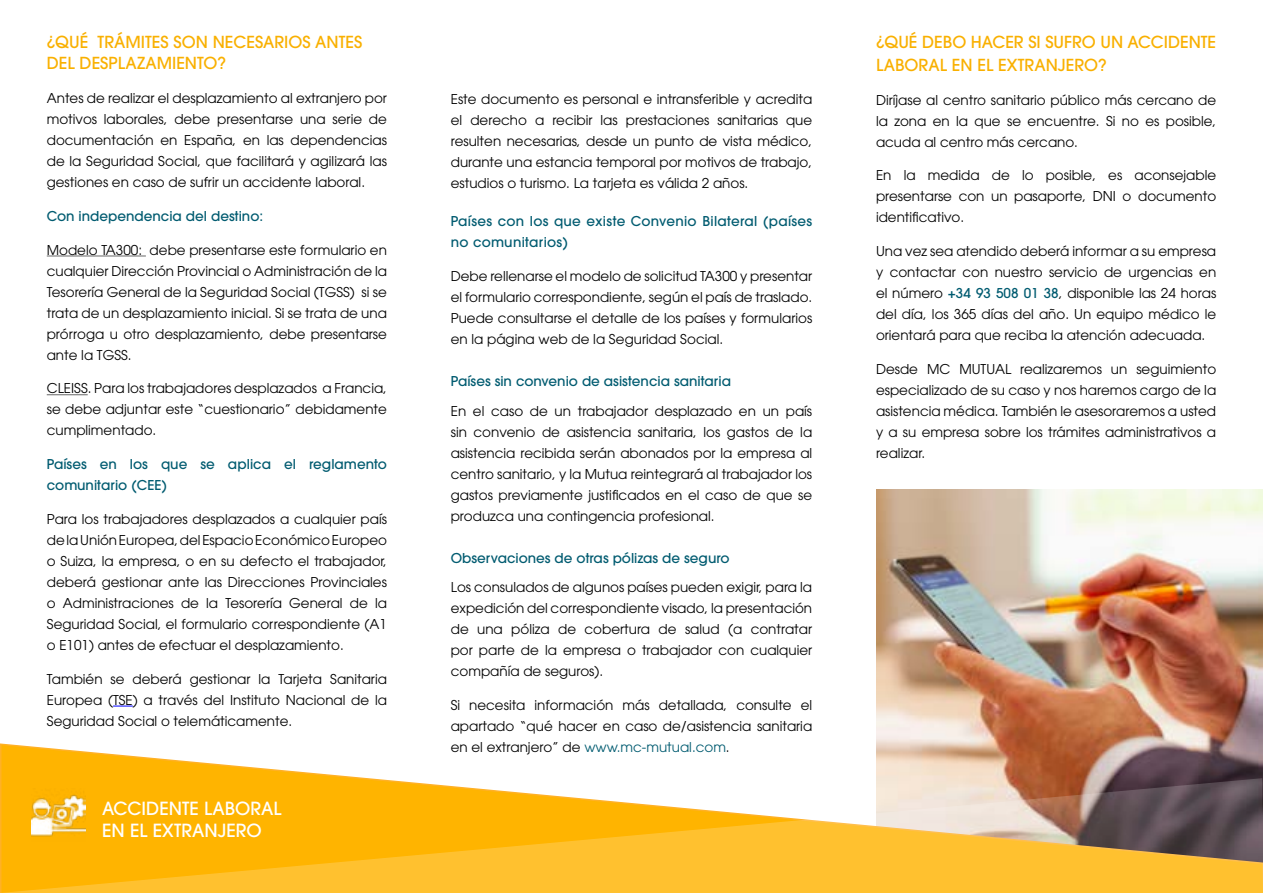
<style>
.page{position:relative;width:1263px;height:893px;background:#fff}
.page>*{position:absolute;margin:0;border:0;box-sizing:border-box;transform-origin:0 0}
.t1{font:500 18px/22.5px "ITC Avant Garde Std";color:#fff}
.t2{font:500 16.5px/21px "ITC Avant Garde Std";color:#f9b000}
.t3{font:13.5px/21px "ITC Avant Garde Pro";color:#000;text-align:justify}
.t4{font:500 13.5px/21px "ITC Avant Garde Std";color:#005b70}
.t5{font:500 13.5px/21px "ITC Avant Garde Std";letter-spacing:.02em;color:#005b70}
.s1{color:#005b70}
.s2{font-family:"ITC Avant Garde Std";font-weight:500;color:#005b70}
</style>
<div class="page">
<img style="left:876px;top:489px;width:386px;height:254px">
<svg style="left:0;top:743px;width:1263px;height:35px"></svg>
<svg style="left:0;top:778px;width:1263px;height:115px;background:#eab644"></svg>
<hr style="left:47px;top:256px;width:99px;height:1px;background:#666">
<hr style="left:47px;top:394px;width:41px;height:1px;background:#666">
<svg style="left:113px;top:706px;width:20px;height:1px"></svg>
<div style="left:102px;top:788px;width:187px;height:63px;background:#ffb400"></div>
<img style="left:32px;top:788px;width:54px;height:54px">
<p class="t2" style="left:47px;top:32px;width:317px">¿QUÉ TRÁMITES SON NECESARIOS ANTES<br>DEL DESPLAZAMIENTO?</p>
<p class="t3" style="left:47px;top:87px;width:342px">Antes de realizar el desplazamiento al extranjero por motivos laborales, debe presentarse una serie de documentación en España, en las dependencias de la Seguridad Social, que facilitará y agilizará las gestiones en caso de sufrir un accidente laboral.</p>
<p class="t4" style="left:47px;top:205px;width:218px">Con independencia del destino:</p>
<p class="t3" style="left:47px;top:239px;width:342px">Modelo TA300: debe presentarse este formulario en cualquier Dirección Provincial o Administración de la Tesorería General de la Seguridad Social (TGSS) si se trata de un desplazamiento inicial. Si se trata de una prórroga u otro desplazamiento, debe presentarse ante la TGSS.</p>
<p class="t3" style="left:47px;top:378px;width:342px">CLEISS. Para los trabajadores desplazados a Francia, se debe adjuntar este “cuestionario” debidamente cumplimentado.</p>
<p class="t4" style="left:47px;top:454px;width:342px">Países en los que se aplica el reglamento comunitario (CEE)</p>
<p class="t3" style="left:47px;top:508px;width:342px">Para los trabajadores desplazados a cualquier país de la Unión Europea, del Espacio Económico Europeo o Suiza, la empresa, o en su defecto el trabajador, deberá gestionar ante las Direcciones Provinciales o Administraciones de la Tesorería General de la Seguridad Social, el formulario correspondiente (A1 o E101) antes de efectuar el desplazamiento.</p>
<p class="t3" style="left:47px;top:668px;width:342px">También se deberá gestionar la Tarjeta Sanitaria Europea (TSE) a través del Instituto Nacional de la Seguridad Social o telemáticamente.</p>
<h1 class="t1" style="left:102px;top:797px;width:181px">ACCIDENTE LABORAL<br>EN EL EXTRANJERO</h1>
<p class="t3" style="left:451px;top:89px;width:363px">Este documento es personal e intransferible y acredita el derecho a recibir las prestaciones sanitarias que resulten necesarias, desde un punto de vista médico, durante una estancia temporal por motivos de trabajo, estudios o turismo. La tarjeta es válida 2 años.</p>
<p class="t5" style="left:451px;top:211px;width:363px">Países con los que existe Convenio Bilateral (países no comunitarios)</p>
<p class="t3" style="left:451px;top:265px;width:363px">Debe rellenarse el modelo de solicitud TA300 y presentar el formulario correspondiente, según el país de traslado.<br>Puede consultarse el detalle de los países y formularios en la página web de la Seguridad Social.</p>
<p class="t4" style="left:451px;top:371px;width:282px">Países sin convenio de asistencia sanitaria</p>
<p class="t3" style="left:451px;top:400px;width:363px">En el caso de un trabajador desplazado en un país sin convenio de asistencia sanitaria, los gastos de la asistencia recibida serán abonados por la empresa al centro sanitario, y la Mutua reintegrará al trabajador los gastos previamente justificados en el caso de que se produzca una contingencia profesional.</p>
<p class="t4" style="left:451px;top:547px;width:280px">Observaciones de otras pólizas de seguro</p>
<p class="t3" style="left:451px;top:576px;width:363px">Los consulados de algunos países pueden exigir, para la expedición del correspondiente visado, la presentación de una póliza de cobertura de salud (a contratar por parte de la empresa o trabajador con cualquier compañía de seguros).</p>
<p class="t3" style="left:451px;top:694px;width:363px">Si necesita información más detallada, consulte el apartado “qué hacer en caso de/asistencia sanitaria en el extranjero” de <span class="s1">www.mc-mutual.com</span>.</p>
<p class="t2" style="left:876px;top:31px;width:342px;line-height:22.5px">¿QUÉ DEBO HACER SI SUFRO UN ACCIDENTE<br>LABORAL EN EL EXTRANJERO?</p>
<p class="t3" style="left:876px;top:89px;width:342px">Diríjase al centro sanitario público más cercano de la zona en la que se encuentre. Si no es posible, acuda al centro más cercano.</p>
<p class="t3" style="left:876px;top:165px;width:342px">En la medida de lo posible, es aconsejable presentarse con un pasaporte, DNI o documento identificativo.</p>
<p class="t3" style="left:876px;top:241px;width:342px">Una vez sea atendido deberá informar a su empresa y contactar con nuestro servicio de urgencias en el número <span class="s2">+34 93 508 01 38</span>, disponible las 24 horas del día, los 365 días del año. Un equipo médico le orientará para que reciba la atención adecuada.</p>
<p class="t3" style="left:876px;top:358px;width:342px">Desde MC MUTUAL realizaremos un seguimiento especializado de su caso y nos haremos cargo de la asistencia médica. También le asesoraremos a usted y a su empresa sobre los trámites administrativos a realizar.</p>
</div>
